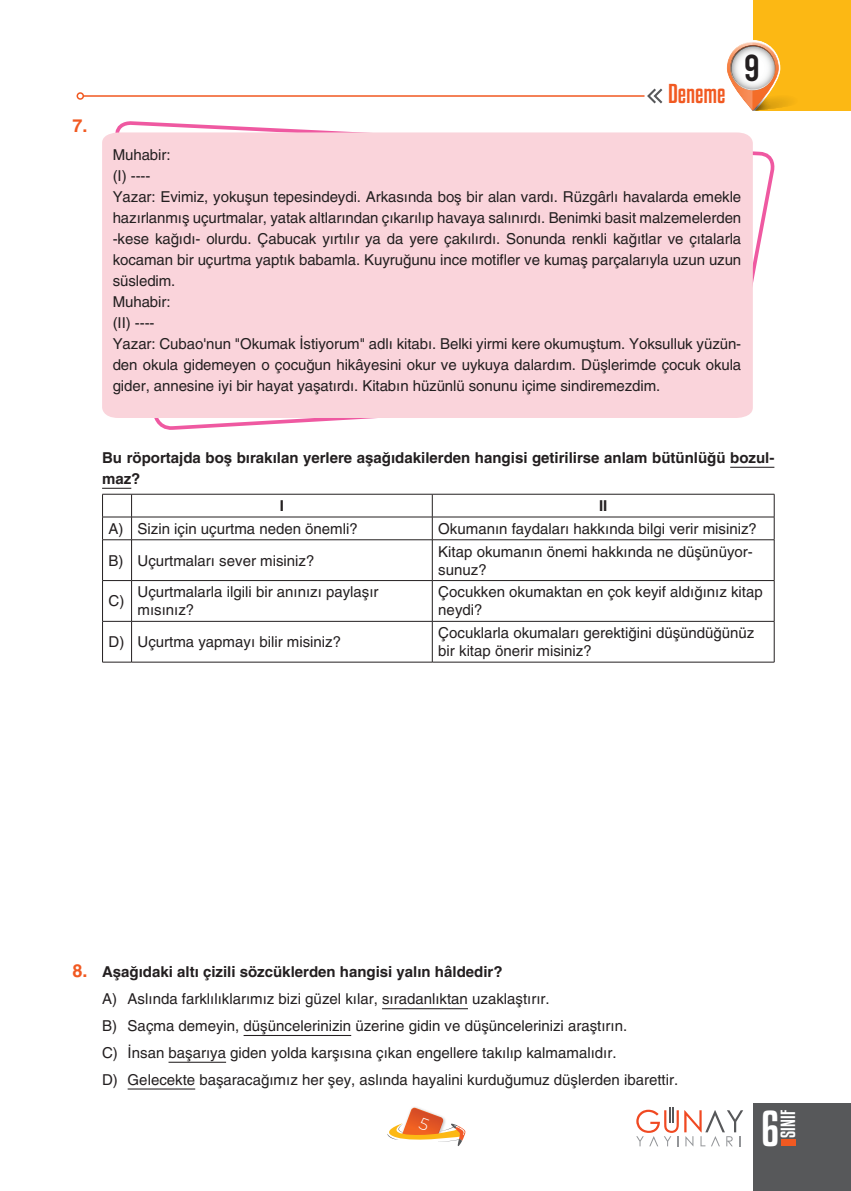
<style>
.page{position:relative;width:851px;height:1191px;background:#fff}
.page>*{position:absolute;margin:0;border:0;box-sizing:border-box;transform-origin:0 0}
.t1{font:44.25px "Kenyan Coffee Rg";color:#fff}
.t2{font:37.35px "Bebas";color:#231f20}
.t3{font:24px "Kenyan Coffee Rg";color:#f15921}
.t4{font:18px "Kenyan Coffee Rg";color:#fff}
.t5{font:700 18px "Helveticaaci";color:#f15921}
.metin{font:15px/21px "Helveticaaci";color:#231f20}
.t6{font:700 15px/21px "Helveticaaci";color:#231f20}
.s1{font-size:18px;color:#f15921}
</style>
<div class="page">
<hr style="left:83px;top:95px;width:563px;height:2px;background:#f15921">
<div style="left:76px;top:92px;width:8px;height:8px;border:2px solid #f15921;border-radius:50%"></div>
<div style="left:753px;top:0;width:97px;height:111px;background:#fcb814"></div>
<svg style="left:726px;top:40px;width:65px;height:71px"></svg>
<svg style="left:644px;top:89px;width:18px;height:14px"></svg>
<div style="left:753px;top:1103px;width:97px;height:88px;background:#57585a"></div>
<div style="left:780px;top:1139px;width:15px;height:6px;background:#f15921"></div>
<svg style="left:684px;top:1110px;width:59px;height:36px"></svg>
<svg style="left:636px;top:1107px;width:42px;height:39px"></svg>
<hr style="left:730px;top:467px;width:44px;height:1px;background:#231f20">
<hr style="left:382px;top:1008px;width:86px;height:1px;background:#231f20">
<hr style="left:243px;top:1035px;width:108px;height:1px;background:#231f20">
<hr style="left:168px;top:1061px;width:58px;height:1px;background:#231f20">
<hr style="left:128px;top:1088px;width:67px;height:1px;background:#231f20">
<svg style="left:115px;top:121px;width:660px;height:346px"></svg>
<div style="left:102px;top:132px;width:650px;height:286px;background:#fad4db"></div>
<hr style="left:131px;top:494px;width:301px;height:1px;background:#231f20">
<hr style="left:432px;top:494px;width:342px;height:1px;background:#231f20">
<hr style="left:131px;top:517px;width:301px;height:1px;background:#231f20">
<hr style="left:432px;top:517px;width:342px;height:1px;background:#231f20">
<svg style="left:432px;top:494px;width:1px;height:45px"></svg>
<svg style="left:773px;top:494px;width:1px;height:45px"></svg>
<svg style="left:102px;top:488px;width:30px;height:52px"></svg>
<hr style="left:102px;top:540px;width:1px;height:40px;background:#231f20">
<hr style="left:131px;top:539px;width:301px;height:1px;background:#231f20">
<hr style="left:131px;top:540px;width:1px;height:40px;background:#231f20">
<hr style="left:432px;top:539px;width:342px;height:1px;background:#231f20">
<hr style="left:432px;top:540px;width:1px;height:40px;background:#231f20">
<hr style="left:773px;top:540px;width:1px;height:40px;background:#231f20">
<svg style="left:102px;top:580px;width:29px;height:1px"></svg>
<hr style="left:102px;top:581px;width:1px;height:40px;background:#231f20">
<hr style="left:131px;top:580px;width:301px;height:1px;background:#231f20">
<hr style="left:131px;top:581px;width:1px;height:40px;background:#231f20">
<hr style="left:432px;top:580px;width:342px;height:1px;background:#231f20">
<hr style="left:432px;top:581px;width:1px;height:40px;background:#231f20">
<hr style="left:773px;top:581px;width:1px;height:40px;background:#231f20">
<svg style="left:103px;top:621px;width:28px;height:1px"></svg>
<hr style="left:102px;top:621px;width:1px;height:41px;background:#231f20">
<hr style="left:131px;top:621px;width:301px;height:1px;background:#231f20">
<hr style="left:131px;top:621px;width:1px;height:41px;background:#231f20">
<hr style="left:432px;top:621px;width:342px;height:1px;background:#231f20">
<hr style="left:432px;top:621px;width:1px;height:41px;background:#231f20">
<hr style="left:773px;top:621px;width:1px;height:41px;background:#231f20">
<svg style="left:102px;top:662px;width:29px;height:1px"></svg>
<hr style="left:131px;top:662px;width:301px;height:1px;background:#231f20">
<hr style="left:432px;top:662px;width:342px;height:1px;background:#231f20">
<svg style="left:387px;top:1107px;width:79px;height:39px"></svg>
<p class="t5" style="left:72px;top:115px;width:17px">7.</p>
<h3 class="t3" style="left:668px;top:78px;width:59px">Deneme</h3>
<p class="t2" style="left:744px;top:49px;width:17px">9</p>
<p class="metin" style="left:113px;top:144px;width:59px">Muhabir:</p>
<p class="metin" style="left:113px;top:165px;width:39px">(I) ----</p>
<p class="metin" style="left:113px;top:186px;width:630px;text-align:justify">Yazar: Evimiz, yokuşun tepesindeydi. Arkasında boş bir alan vardı. Rüzgârlı havalarda emekle hazırlanmış uçurtmalar, yatak altlarından çıkarılıp havaya salınırdı. Benimki basit malzemelerden -kese kağıdı- olurdu. Çabucak yırtılır ya da yere çakılırdı. Sonunda renkli kağıtlar ve çıtalarla kocaman bir uçurtma yaptık babamla. Kuyruğunu ince motifler ve kumaş parçalarıyla uzun uzun süsledim.</p>
<p class="metin" style="left:113px;top:291px;width:59px">Muhabir:</p>
<p class="metin" style="left:113px;top:312px;width:43px">(II) ----</p>
<p class="metin" style="left:113px;top:333px;width:630px;text-align:justify">Yazar: Cubao'nun "Okumak İstiyorum" adlı kitabı. Belki yirmi kere okumuştum. Yoksulluk yüzün&shy;den okula gidemeyen o çocuğun hikâyesini okur ve uykuya dalardım. Düşlerimde çocuk okula gider, annesine iyi bir hayat yaşatırdı. Kitabın hüzünlü sonunu içime sindiremezdim.</p>
<p class="t6" style="left:102px;top:447px;width:673px">Bu röportajda boş bırakılan yerlere aşağıdakilerden hangisi getirilirse anlam bütünlüğü bozul&shy;maz?</p>
<p class="t6" style="left:280px;top:495px;width:6px">I</p>
<p class="t6" style="left:599px;top:495px;width:10px">II</p>
<p class="metin" style="left:108px;top:518px;width:16px">A)</p>
<p class="metin" style="left:137px;top:518px;width:222px">Sizin için uçurtma neden önemli?</p>
<p class="metin" style="left:438px;top:518px;width:320px">Okumanın faydaları hakkında bilgi verir misiniz?</p>
<p class="metin" style="left:108px;top:550px;width:16px">B)</p>
<p class="metin" style="left:137px;top:550px;width:178px">Uçurtmaları sever misiniz?</p>
<p class="metin" style="left:438px;top:542px;width:316px;line-height:18px">Kitap okumanın önemi hakkında ne düşünüyor&shy;sunuz?</p>
<p class="metin" style="left:108px;top:590px;width:17px">C)</p>
<p class="metin" style="left:137px;top:583px;width:242px;line-height:18px">Uçurtmalarla ilgili bir anınızı paylaşır mısınız?</p>
<p class="metin" style="left:438px;top:583px;width:326px;line-height:18px">Çocukken okumaktan en çok keyif aldığınız kitap neydi?</p>
<p class="metin" style="left:108px;top:631px;width:17px">D)</p>
<p class="metin" style="left:137px;top:631px;width:205px">Uçurtma yapmayı bilir misiniz?</p>
<p class="metin" style="left:438px;top:624px;width:317px;line-height:18px">Çocuklarla okumaları gerektiğini düşündüğünüz bir kitap önerir misiniz?</p>
<p class="t6" style="left:72px;top:961px;width:431px"><span class="s1">8.</span> Aşağıdaki altı çizili sözcüklerden hangisi yalın hâldedir?</p>
<p class="metin" style="left:102px;top:988px;width:449px">A) Aslında farklılıklarımız bizi güzel kılar, sıradanlıktan uzaklaştırır.</p>
<p class="metin" style="left:102px;top:1015px;width:526px">B) Saçma demeyin, düşüncelerinizin üzerine gidin ve düşüncelerinizi araştırın.</p>
<p class="metin" style="left:102px;top:1042px;width:516px">C) İnsan başarıya giden yolda karşısına çıkan engellere takılıp kalmamalıdır.</p>
<p class="metin" style="left:102px;top:1068px;width:577px">D) Gelecekte başaracağımız her şey, aslında hayalini kurduğumuz düşlerden ibarettir.</p>
<h1 class="t1" style="left:761px;top:1098px;width:19px">6</h1>
<p class="t4" style="left:775px;top:1137px;width:29px;rotate:-90deg">SINIF</p>
</div>
